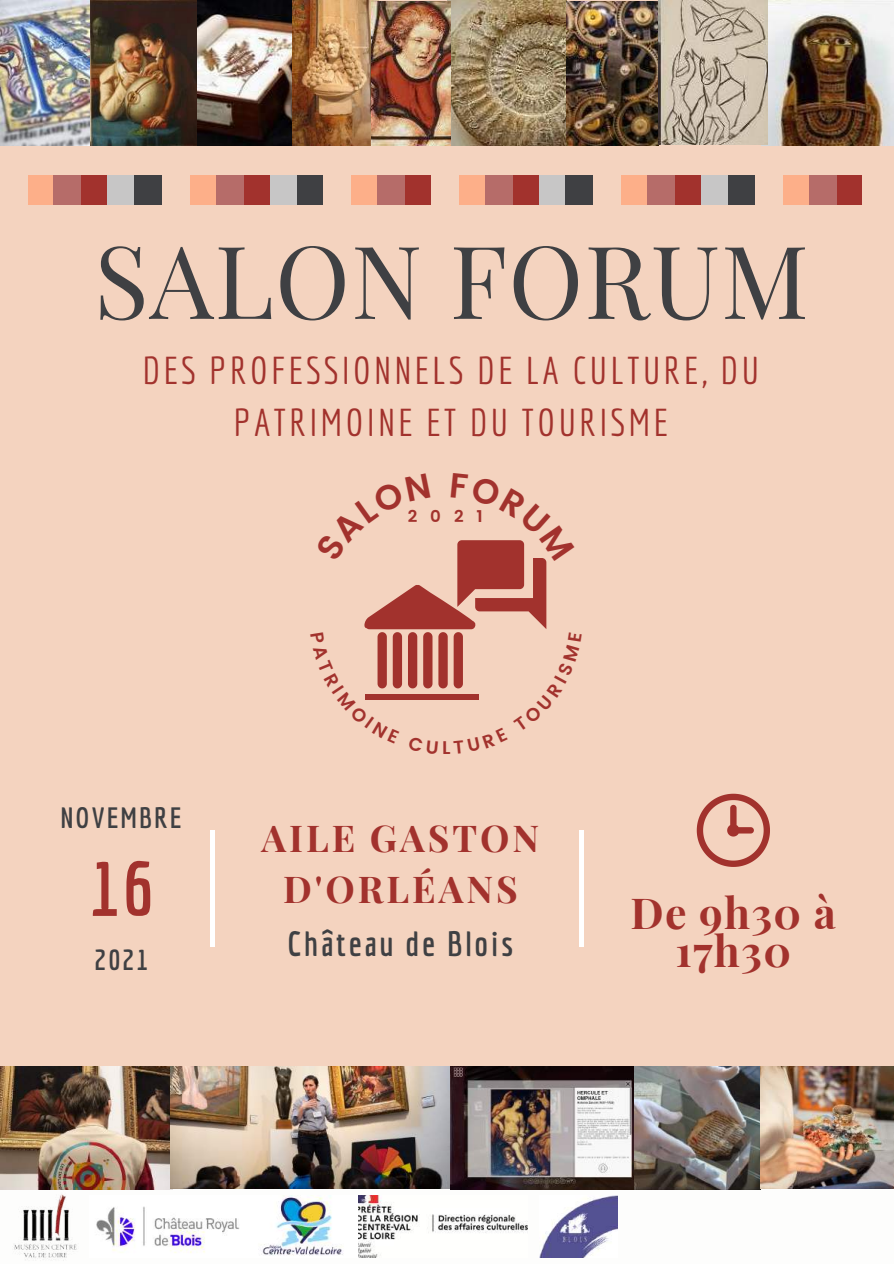
<style>
.page{position:relative;width:894px;height:1264px;background:#fff}
.page>*{position:absolute;margin:0;border:0;box-sizing:border-box;transform-origin:0 0}
.t1{font:101.1px "Playfair Display";letter-spacing:.01em;color:#3f4043}
.t2{font:700 76.5px "Economica";color:#a2322d}
.t3{font:700 42.75px/38.1px "Playfair Display";letter-spacing:.03em;color:#a2322d;text-align:center}
.t4{font:37.95px/52.7px "Economica";letter-spacing:.08em;color:#a2322d;text-align:center}
.t5{font:700 37.05px/51.4px "Playfair Display";letter-spacing:.08em;color:#a2322d;text-align:center}
.t6{font:700 34.2px "Economica";letter-spacing:.08em;color:#3f4043}
.t7{font:700 28.65px "Economica";letter-spacing:.08em;color:#3f4043}
.t8{font:600 18.3px "Poppins";color:#a2322d}
.t9{font:600 16.65px "Poppins";color:#a2322d}
</style>
<div class="page">
<div style="left:0;top:0;width:893px;height:1263px;background:#f4d3bf"></div>
<div style="left:0;top:1188px;width:893px;height:75px;background:#fdfdfc"></div>
<img style="left:0;top:1189px;width:88px;height:72px">
<img style="left:262px;top:1195px;width:265px;height:62px">
<img style="left:96px;top:1206px;width:144px;height:47px">
<img style="left:539px;top:1195px;width:78px;height:62px">
<img style="left:0;top:0;width:90px;height:145px">
<img style="left:90px;top:0;width:108px;height:145px">
<img style="left:198px;top:0;width:94px;height:145px">
<img style="left:767px;top:0;width:126px;height:145px">
<img style="left:447px;top:0;width:320px;height:145px">
<img style="left:292px;top:0;width:86px;height:145px">
<img style="left:372px;top:1px;width:78px;height:144px">
<img style="left:0;top:1066px;width:170px;height:123px">
<img style="left:170px;top:1066px;width:464px;height:123px">
<img style="left:634px;top:1066px;width:259px;height:123px">
<div style="left:210px;top:830px;width:5px;height:117px;background:#fff"></div>
<div style="left:578px;top:830px;width:5px;height:117px;background:#fff"></div>
<svg style="left:696px;top:793px;width:73px;height:74px"></svg>
<div style="left:81px;top:176px;width:27px;height:29px;background:#a2322d"></div>
<div style="left:107px;top:176px;width:27px;height:29px;background:#c7c6c6"></div>
<div style="left:27px;top:176px;width:27px;height:29px;background:#fdaf89"></div>
<div style="left:54px;top:176px;width:27px;height:29px;background:#b66c69"></div>
<div style="left:134px;top:176px;width:27px;height:29px;background:#3f4043"></div>
<div style="left:243px;top:176px;width:27px;height:29px;background:#a2322d"></div>
<div style="left:270px;top:176px;width:27px;height:29px;background:#c7c6c6"></div>
<div style="left:189px;top:176px;width:27px;height:29px;background:#fdaf89"></div>
<div style="left:216px;top:176px;width:27px;height:29px;background:#b66c69"></div>
<div style="left:297px;top:176px;width:27px;height:29px;background:#3f4043"></div>
<div style="left:404px;top:176px;width:27px;height:29px;background:#a2322d"></div>
<div style="left:350px;top:176px;width:27px;height:29px;background:#fdaf89"></div>
<div style="left:324px;top:176px;width:27px;height:29px;background:#f4d3bf"></div>
<div style="left:377px;top:176px;width:27px;height:29px;background:#b66c69"></div>
<div style="left:512px;top:176px;width:27px;height:29px;background:#a2322d"></div>
<div style="left:539px;top:176px;width:27px;height:29px;background:#c7c6c6"></div>
<div style="left:458px;top:176px;width:27px;height:29px;background:#fdaf89"></div>
<div style="left:485px;top:176px;width:27px;height:29px;background:#b66c69"></div>
<div style="left:565px;top:176px;width:27px;height:29px;background:#3f4043"></div>
<div style="left:674px;top:176px;width:27px;height:29px;background:#a2322d"></div>
<div style="left:701px;top:176px;width:27px;height:29px;background:#c7c6c6"></div>
<div style="left:620px;top:176px;width:27px;height:29px;background:#fdaf89"></div>
<div style="left:647px;top:176px;width:27px;height:29px;background:#b66c69"></div>
<div style="left:728px;top:176px;width:27px;height:29px;background:#3f4043"></div>
<div style="left:835px;top:176px;width:27px;height:29px;background:#a2322d"></div>
<div style="left:782px;top:176px;width:27px;height:29px;background:#fdaf89"></div>
<div style="left:808px;top:176px;width:27px;height:29px;background:#b66c69"></div>
<svg style="left:364px;top:540px;width:183px;height:160px"></svg>
<h1 class="t1" style="left:94px;top:210px;width:716px">SALON FORUM</h1>
<p class="t4" style="left:143px;top:343px;width:618px">DES PROFESSIONNELS DE LA CULTURE, DU<br>PATRIMOINE ET DU TOURISME</p>
<p class="t9" style="left:407px;top:507px;width:77px">2021</p>
<p class="t7" style="left:61px;top:800px;width:122px">NOVEMBRE</p>
<h2 class="t2" style="left:88px;top:843px;width:66px">16</h2>
<p class="t7" style="left:94px;top:942px;width:55px">2021</p>
<p class="t8" style="left:442px;top:737px;width:10px">L</p>
<p class="t5" style="left:261px;top:810px;width:279px">AILE GASTON<br>D'ORLÉANS</p>
<p class="t6" style="left:287px;top:923px;width:227px">Château de Blois</p>
<p class="t3" style="left:630px;top:892px;width:207px">De 9h30 à<br>17h30</p>
</div>
